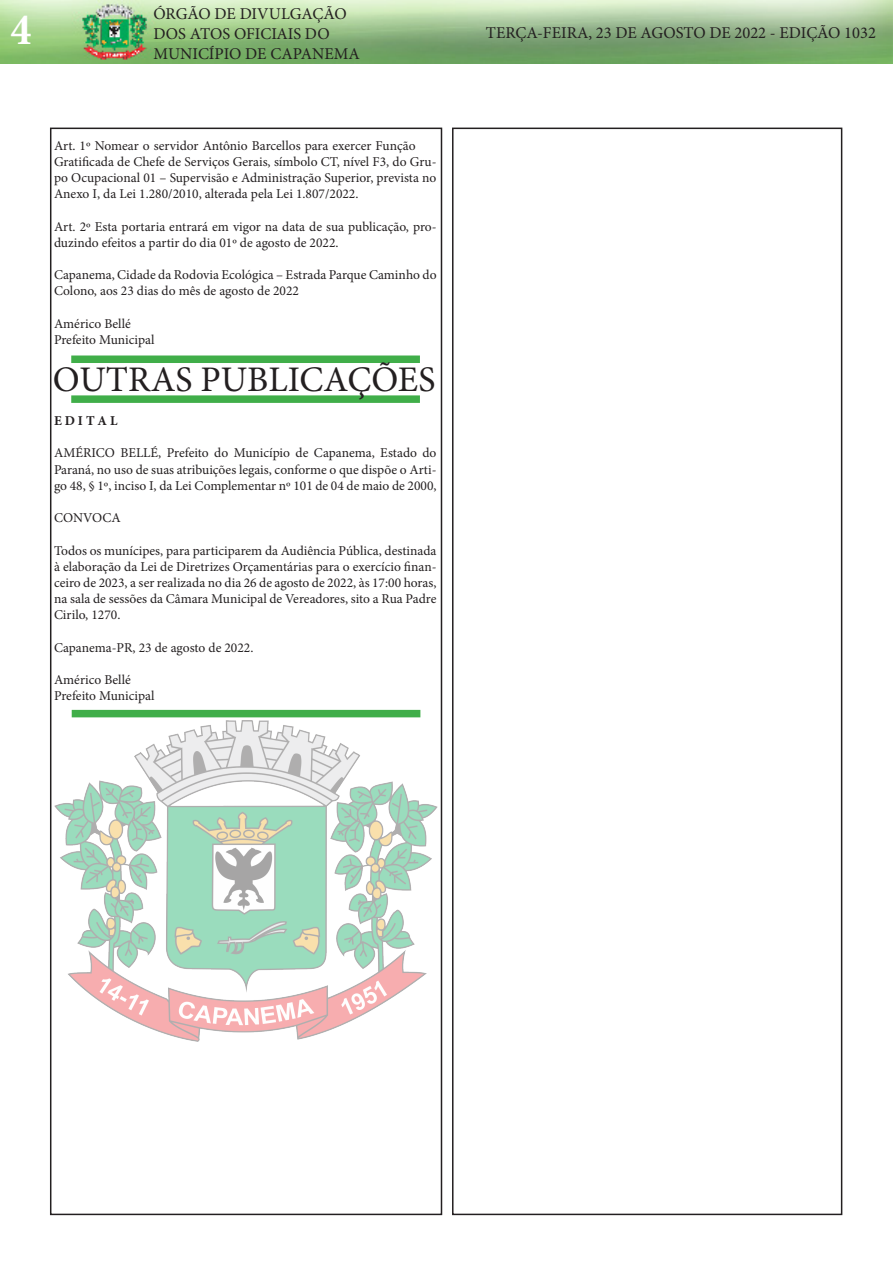
<style>
.page{position:relative;width:893px;height:1263px;background:#fff}
.page>*{position:absolute;margin:0;border:0;box-sizing:border-box;transform-origin:0 0}
.t1{font:700 condensed 45px "Minion Pro";color:#fff}
.t2{font:36px "Minion Pro";color:#231f20}
.t3{font:16.5px/19.8px "Minion Pro";color:#231f20}
.t4{font:13.5px/16.2px "Minion Pro";color:#231f20}
.t5{font:700 13.5px "Minion Pro";color:#231f20}
</style>
<div class="page">
<div style="left:50px;top:128px;width:392px;height:1087px;border:2px solid #231f20"></div>
<img style="left:0;top:0;width:893px;height:64px">
<div style="left:452px;top:128px;width:390px;height:1087px;border:2px solid #231f20"></div>
<div style="left:72px;top:710px;width:348px;height:7px;background:#40ae49"></div>
<img style="left:54px;top:720px;width:384px;height:322px">
<div style="left:71px;top:355px;width:349px;height:8px;background:#40ae49"></div>
<div style="left:71px;top:395px;width:349px;height:8px;background:#40ae49"></div>
<h1 class="t1" style="left:11px;top:-1px;width:22px">4</h1>
<p class="t3" style="left:153px;top:4px;width:208px">ÓRGÃO DE DIVULGAÇÃO<br>DOS ATOS OFICIAIS DO<br>MUNICÍPIO DE CAPANEMA</p>
<p class="t4" style="left:54px;top:137px;width:384px">Art. 1º Nomear o servidor Antônio Barcellos para exercer Função Gratificada de Chefe de Serviços Gerais, símbolo CT, nível F3, do Gru&shy;po Ocupacional 01 – Supervisão e Administração Superior, prevista no Anexo I, da Lei 1.280/2010, alterada pela Lei 1.807/2022.</p>
<p class="t4" style="left:54px;top:218px;width:384px">Art. 2º Esta portaria entrará em vigor na data de sua publicação, pro&shy;duzindo efeitos a partir do dia 01º de agosto de 2022.</p>
<p class="t4" style="left:54px;top:267px;width:384px">Capanema, Cidade da Rodovia Ecológica – Estrada Parque Caminho do<br>Colono, aos 23 dias do mês de agosto de 2022</p>
<p class="t4" style="left:54px;top:315px;width:78px">Américo Bellé</p>
<p class="t4" style="left:54px;top:332px;width:102px">Prefeito Municipal</p>
<p class="t2" style="left:53px;top:355px;width:384px">OUTRAS PUBLICAÇÕES</p>
<p class="t5" style="left:54px;top:411px;width:65px">E D I T A L</p>
<p class="t4" style="left:54px;top:445px;width:384px;text-align:justify">AMÉRICO BELLÉ, Prefeito do Município de Capanema, Estado do Paraná, no uso de suas atribuições legais, conforme o que dispõe o Arti&shy;go 48, § 1º, inciso I, da Lei Complementar nº 101 de 04 de maio de 2000,</p>
<p class="t4" style="left:54px;top:510px;width:68px">CONVOCA</p>
<p class="t4" style="left:54px;top:542px;width:384px;text-align:justify">Todos os munícipes, para participarem da Audiência Pública, destinada à elaboração da Lei de Diretrizes Orçamentárias para o exercício finan&shy;ceiro de 2023, a ser realizada no dia 26 de agosto de 2022, às 17:00 horas, na sala de sessões da Câmara Municipal de Vereadores, sito a Rua Padre Cirilo, 1270.</p>
<p class="t4" style="left:54px;top:639px;width:201px">Capanema-PR, 23 de agosto de 2022.</p>
<p class="t4" style="left:54px;top:672px;width:78px">Américo Bellé</p>
<p class="t4" style="left:54px;top:688px;width:102px">Prefeito Municipal</p>
<p class="t3" style="left:486px;top:23px;width:392px">TERÇA-FEIRA, 23 DE AGOSTO DE 2022 - EDIÇÃO 1032</p>
</div>
